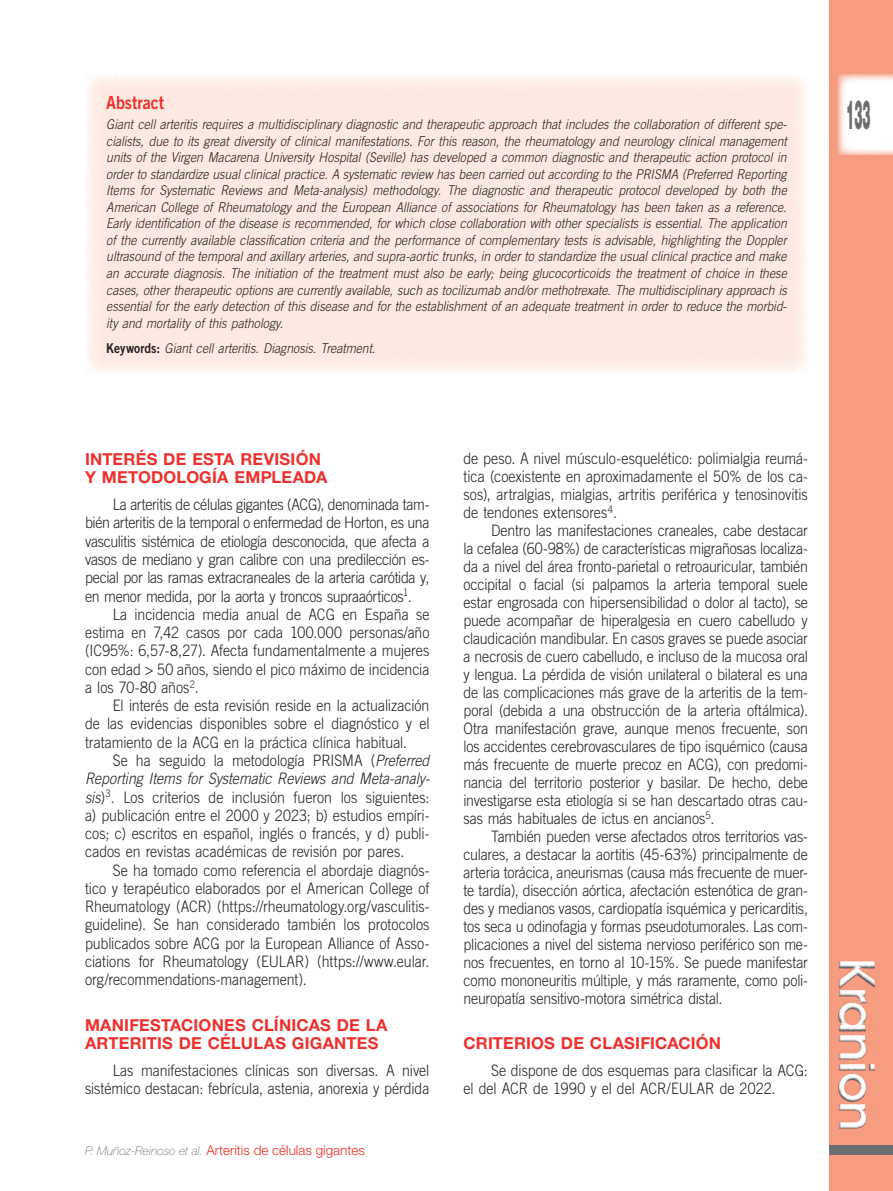
<style>
.page{position:relative;width:893px;height:1191px;background:#fff}
.page>*{position:absolute;margin:0;border:0;box-sizing:border-box;transform-origin:0 0}
.t1{font:600 48.15px "ITC Avant Garde Std";letter-spacing:-.04em;color:#fff}
.t2{font:900 40.5px "Helvetica Neue LT Std";color:#6c6d70;scale:.3 1}
.t3{font:18px "Trade Gothic LT Std Bd 2";letter-spacing:-.005em;color:#ee302d;scale:.9 1}
.t4{font:700 16.5px/18.3px "Helvetica Neue LT Std";letter-spacing:.01em;color:#ee302d}
.t5{font:300 15.75px/18px "Trade Gothic LT Std";letter-spacing:-.005em;color:#231f20;text-align:justify;scale:.9 1}
.t6{font:italic 300 13.5px/16.5px "Trade Gothic LT Std";color:#231f20;text-align:justify;scale:.9 1}
.t7{font:300 13.5px "Helvetica Neue LT Std";color:#ee302d}
.s1{font-family:"Trade Gothic LT Std Bd 2";font-weight:400;font-style:normal}
.s2{font-style:italic}
.s3{font-weight:100;font-style:italic;font-size:12px;color:#6c6d70}
</style>
<div class="page">
<div style="left:829px;top:0;width:64px;height:1191px;background:#f69c81"></div>
<div style="left:829px;top:1145px;width:64px;height:9px;background:#6c6d70"></div>
<div style="left:825px;top:950px;width:63px;height:239px;background:#231f20;opacity:.75"></div>
<svg style="left:838px;top:74px;width:55px;height:81px;background:#fdf4f2"></svg>
<div style="left:85px;top:74px;width:723px;height:300px;background:#fde9e0"></div>
<p class="t3" style="left:106px;top:91px;width:66px">Abstract</p>
<p class="t6" style="left:106px;top:117px;width:758px">Giant cell arteritis requires a multidisciplinary diagnostic and therapeutic approach that includes the collaboration of different spe&shy;cialists, due to its great diversity of clinical manifestations. For this reason, the rheumatology and neurology clinical management units of the Virgen Macarena University Hospital (Seville) has developed a common diagnostic and therapeutic action protocol in order to standardize usual clinical practice. A systematic review has been carried out according to the PRISMA (Preferred Reporting Items for Systematic Reviews and Meta-analysis) methodology. The diagnostic and therapeutic protocol developed by both the American College of Rheumatology and the European Alliance of associations for Rheumatology has been taken as a reference.<br>Early identification of the disease is recommended, for which close collaboration with other specialists is essential. The application of the currently available classification criteria and the performance of complementary tests is advisable, highlighting the Doppler ultrasound of the temporal and axillary arteries, and supra-aortic trunks, in order to standardize the usual clinical practice and make an accurate diagnosis. The initiation of the treatment must also be early; being glucocorticoids the treatment of choice in these cases, other therapeutic options are currently available, such as tocilizumab and/or methotrexate. The multidisciplinary approach is essential for the early detection of this disease and for the establishment of an adequate treatment in order to reduce the morbid&shy;ity and mortality of this pathology.</p>
<p class="t6" style="left:106px;top:340px;width:300px"><span class="s1">Keywords:</span> Giant cell arteritis. Diagnosis. Treatment.</p>
<h2 class="t2" style="left:846px;top:91px;width:83px">133</h2>
<p class="t4" style="left:85px;top:449px;width:244px">INTERÉS DE ESTA REVISIÓN<br>Y METODOLOGÍA EMPLEADA</p>
<p class="t5" style="left:85px;top:495px;width:384px;text-indent:28px">La arteritis de células gigantes (ACG), denominada tam&shy;bién arteritis de la temporal o enfermedad de Horton, es una vasculitis sistémica de etiología desconocida, que afecta a vasos de mediano y gran calibre con una predilección es&shy;pecial por las ramas extracraneales de la arteria carótida y, en menor medida, por la aorta y troncos supraaórticos<sup>1</sup>.</p>
<p class="t5" style="left:85px;top:605px;width:384px;text-indent:28px">La incidencia media anual de ACG en España se estima en 7,42 casos por cada 100.000 personas/año (IC95%: 6,57-8,27). Afecta fundamentalmente a mujeres con edad &gt; 50 años, siendo el pico máximo de incidencia a los 70-80 años<sup>2</sup>.</p>
<p class="t5" style="left:85px;top:696px;width:384px;text-indent:28px">El interés de esta revisión reside en la actualización de las evidencias disponibles sobre el diagnóstico y el tratamiento de la ACG en la práctica clínica habitual.</p>
<p class="t5" style="left:85px;top:751px;width:385px;text-indent:28px">Se ha seguido la metodología PRISMA (<span class="s2">Preferred Reporting Items for Systematic Reviews and Meta-analy&shy;sis</span>)<sup>3</sup>. Los criterios de inclusión fueron los siguientes: a) publicación entre el 2000 y 2023; b) estudios empíri&shy;cos; c) escritos en español, inglés o francés, y d) publi&shy;cados en revistas académicas de revisión por pares.</p>
<p class="t5" style="left:85px;top:860px;width:384px;text-indent:28px">Se ha tomado como referencia el abordaje diagnós&shy;tico y terapéutico elaborados por el American College of Rheumatology (ACR) (https://rheumatology.org/vasculitis&shy;guideline). Se han considerado también los protocolos publicados sobre ACG por la European Alliance of Asso&shy;ciations for Rheumatology (EULAR) (https://www.eular. org/recommendations-management).</p>
<p class="t4" style="left:85px;top:1015px;width:304px">MANIFESTACIONES CLÍNICAS DE LA<br>ARTERITIS DE CÉLULAS GIGANTES</p>
<p class="t5" style="left:85px;top:1061px;width:384px;text-align:right">Las manifestaciones clínicas son diversas. A nivel sistémico destacan: febrícula, astenia, anorexia y pérdida</p>
<p class="t7" style="left:85px;top:1141px;width:281px"><span class="s3">P. Muñoz-Reinoso et al.</span> Arteritis de células gigantes</p>
<p class="t5" style="left:463px;top:449px;width:384px">de peso. A nivel músculo-esquelético: polimialgia reumá&shy;tica (coexistente en aproximadamente el 50% de los ca&shy;sos), artralgias, mialgias, artritis periférica y tenosinovitis de tendones extensores<sup>4</sup>.</p>
<p class="t5" style="left:463px;top:521px;width:384px;text-indent:28px">Dentro las manifestaciones craneales, cabe destacar la cefalea (60-98%) de características migrañosas localiza&shy;da a nivel del área fronto-parietal o retroauricular, también occipital o facial (si palpamos la arteria temporal suele estar engrosada con hipersensibilidad o dolor al tacto), se puede acompañar de hiperalgesia en cuero cabelludo y claudicación mandibular. En casos graves se puede asociar a necrosis de cuero cabelludo, e incluso de la mucosa oral y lengua. La pérdida de visión unilateral o bilateral es una de las complicaciones más grave de la arteritis de la tem&shy;poral (debida a una obstrucción de la arteria oftálmica).<br>Otra manifestación grave, aunque menos frecuente, son los accidentes cerebrovasculares de tipo isquémico (causa más frecuente de muerte precoz en ACG), con predomi&shy;nancia del territorio posterior y basilar. De hecho, debe investigarse esta etiología si se han descartado otras cau&shy;sas más habituales de ictus en ancianos<sup>5</sup>.</p>
<p class="t5" style="left:463px;top:827px;width:384px;text-indent:28px">También pueden verse afectados otros territorios vas&shy;culares, a destacar la aortitis (45-63%) principalmente de arteria torácica, aneurismas (causa más frecuente de muer&shy;te tardía), disección aórtica, afectación estenótica de gran&shy;des y medianos vasos, cardiopatía isquémica y pericarditis, tos seca u odinofagia y formas pseudotumorales. Las com&shy;plicaciones a nivel del sistema nervioso periférico son me&shy;nos frecuentes, en torno al 10-15%. Se puede manifestar como mononeuritis múltiple, y más raramente, como poli&shy;neuropatía sensitivo-motora simétrica distal.</p>
<p class="t4" style="left:463px;top:1034px;width:259px">CRITERIOS DE CLASIFICACIÓN</p>
<p class="t5" style="left:463px;top:1061px;width:384px;text-indent:28px">Se dispone de dos esquemas para clasificar la ACG: el del ACR de 1990 y el del ACR/EULAR de 2022.</p>
<h1 class="t1" style="left:887px;top:957px;width:176px;rotate:90deg">Kranion</h1>
</div>
